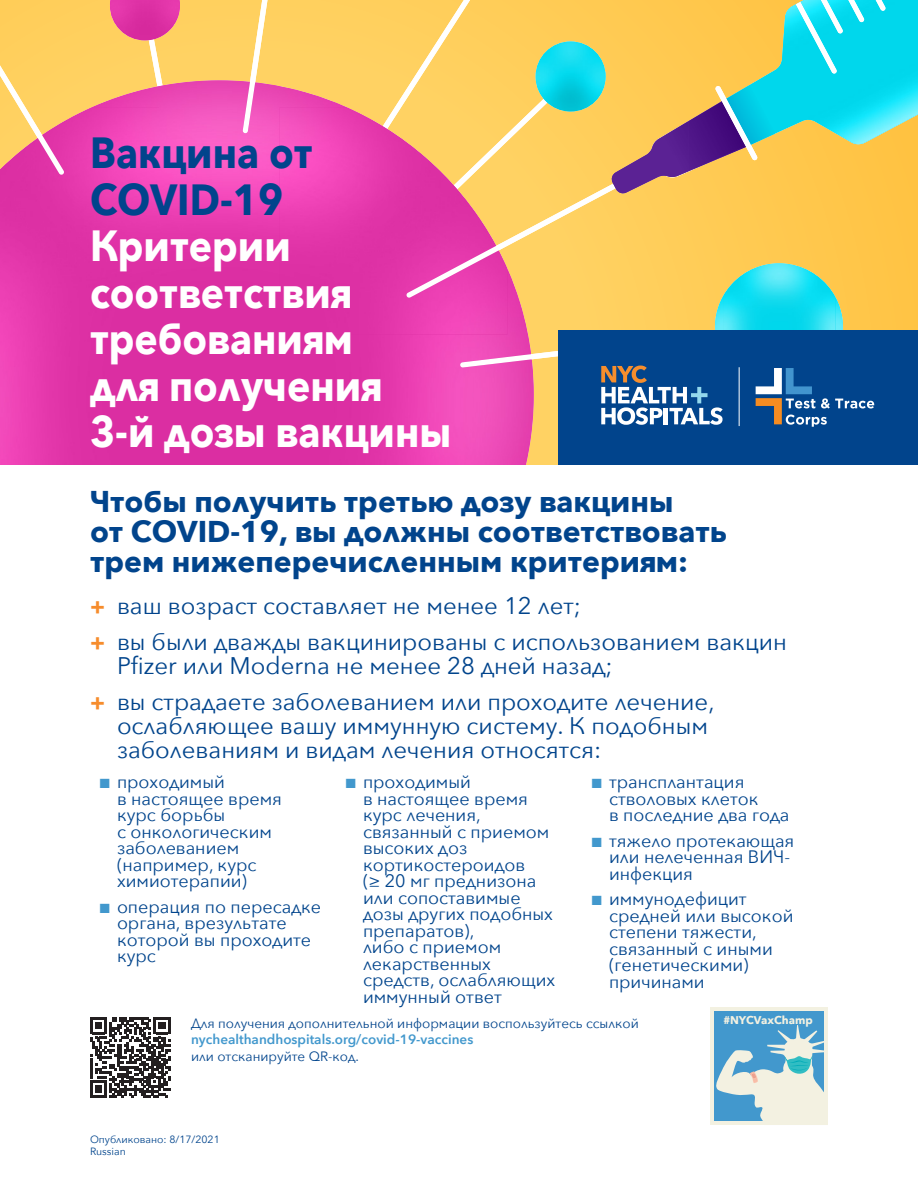
<style>
.page{position:relative;width:918px;height:1188px;background:#fff}
.page>*{position:absolute;margin:0;border:0;box-sizing:border-box;transform-origin:0 0}
.t1{font:700 43.5px/46.5px "Avenir Next";color:#fff;scale:.9 1}
.t2{font:700 30px/30px "Avenir Next";color:#01448c}
.t3{font:24px/24px "Avenir Next";color:#01448c}
.t4{font:18px/16.5px "Avenir Next";color:#01448c}
.t5{font:13.5px/16.2px "Avenir Next";color:#01448c}
.t6{font:700 11.25px "Avenir Next";color:#f3f1e1}
.t7{font:10.5px "Avenir Next";color:#01448c}
.s1{color:#01448c}
.s2{font-weight:700;font-size:22.5px;color:#f68c2c}
.s3{font-weight:600;color:#4298cd}
</style>
<div class="page">
<svg style="left:64px;top:0;width:854px;height:465px;background:#fdce5d"></svg>
<div style="left:306px;top:0;width:100px;height:80px;background:#ffd160"></div>
<svg style="left:64px;top:80px;width:342px;height:375px;background:#e04599"></svg>
<img style="left:0;top:107px;width:159px;height:348px">
<img style="left:280px;top:298px;width:254px;height:167px">
<img style="left:92px;top:80px;width:254px;height:255px">
<img style="left:280px;top:107px;width:227px;height:228px">
<img style="left:0;top:455px;width:507px;height:10px">
<svg style="left:0;top:0;width:64px;height:299px;background:#ef8288"></svg>
<svg style="left:243px;top:0;width:54px;height:133px;background:#f9ab8e"></svg>
<img style="left:715px;top:298px;width:8px;height:27px">
<img style="left:723px;top:298px;width:112px;height:27px">
<svg style="left:110px;top:40px;width:70px;height:118px;background:#f7859a"></svg>
<img style="left:110px;top:0;width:70px;height:40px">
<svg style="left:406px;top:0;width:512px;height:298px;background:#d1bf79"></svg>
<img style="left:903px;top:0;width:15px;height:17px">
<img style="left:726px;top:85px;width:49px;height:59px">
<img style="left:722px;top:99px;width:28px;height:47px">
<div style="left:559px;top:330px;width:359px;height:135px;background:#01448c"></div>
<svg style="left:460px;top:325px;width:414px;height:102px"></svg>
<hr style="left:739px;top:367px;width:1px;height:59px;background:#fff">
<svg style="left:90px;top:1017px;width:81px;height:81px"></svg>
<div style="left:710px;top:1007px;width:118px;height:118px;background:#f3f1e1"></div>
<div style="left:714px;top:1012px;width:110px;height:109px;background:#4298cd"></div>
<svg style="left:716px;top:1025px;width:108px;height:96px"></svg>
<p class="t1" style="left:90px;top:129px;width:403px"><span class="s1">Вакцина от<br>COVID-19<br></span>Критерии соответствия требованиям<br>для получения<br>3-й дозы вакцины</p>
<p class="t2" style="left:90px;top:486px;width:638px">Чтобы получить третью дозу вакцины<br>от COVID-19, вы должны соответствовать трем нижеперечисленным критериям:</p>
<p class="t3" style="left:90px;top:593px;width:493px"><span class="s2">+</span> ваш возраст составляет не менее 12 лет;</p>
<p class="t3" style="left:117px;top:629px;width:672px;text-indent:-27px"><span class="s2">+</span> вы были дважды вакцинированы с использованием вакцин<br>Pfizer или Moderna не менее 28 дней назад;</p>
<p class="t3" style="left:117px;top:689px;width:599px;text-indent:-27px"><span class="s2">+</span> вы страдаете заболеванием или проходите лечение, ослабляющее вашу иммунную систему. К подобным заболеваниям и видам лечения относятся:</p>
<p class="t4" style="left:117px;top:773px;width:166px">проходимый<br>в настоящее время курс борьбы<br>с онкологическим заболеванием (например, курс химиотерапии)</p>
<p class="t4" style="left:117px;top:898px;width:206px">операция по пересадке органа, врезультате которой вы проходите курс</p>
<p class="t4" style="left:363px;top:773px;width:194px">проходимый<br>в настоящее время курс лечения, связанный с приемом высоких доз кортикостероидов<br>(≥ 20 мг преднизона или сопоставимые дозы других подобных препаратов),<br>либо с приемом лекарственных средств, ослабляющих иммунный ответ</p>
<p class="t4" style="left:609px;top:773px;width:182px">трансплантация стволовых клеток<br>в последние два года</p>
<p class="t4" style="left:609px;top:832px;width:187px">тяжело протекающая или нелеченная ВИЧ&shy;инфекция</p>
<p class="t4" style="left:609px;top:890px;width:186px">иммунодефицит средней или высокой степени тяжести, связанный с иными (генетическими) причинами</p>
<p class="t5" style="left:191px;top:1015px;width:449px">Для получения дополнительной информации воспользуйтесь ссылкой <span class="s3">nychealthandhospitals.org/covid-19-vaccines<br></span>или отсканируйте QR-код.</p>
<p class="t6" style="left:723px;top:1010px;width:91px">#NYCVaxChamp</p>
<p class="t7" style="left:90px;top:1130px;width:131px">Опубликовано: 8/17/2021</p>
<p class="t7" style="left:90px;top:1143px;width:37px">Russian</p>
</div>
